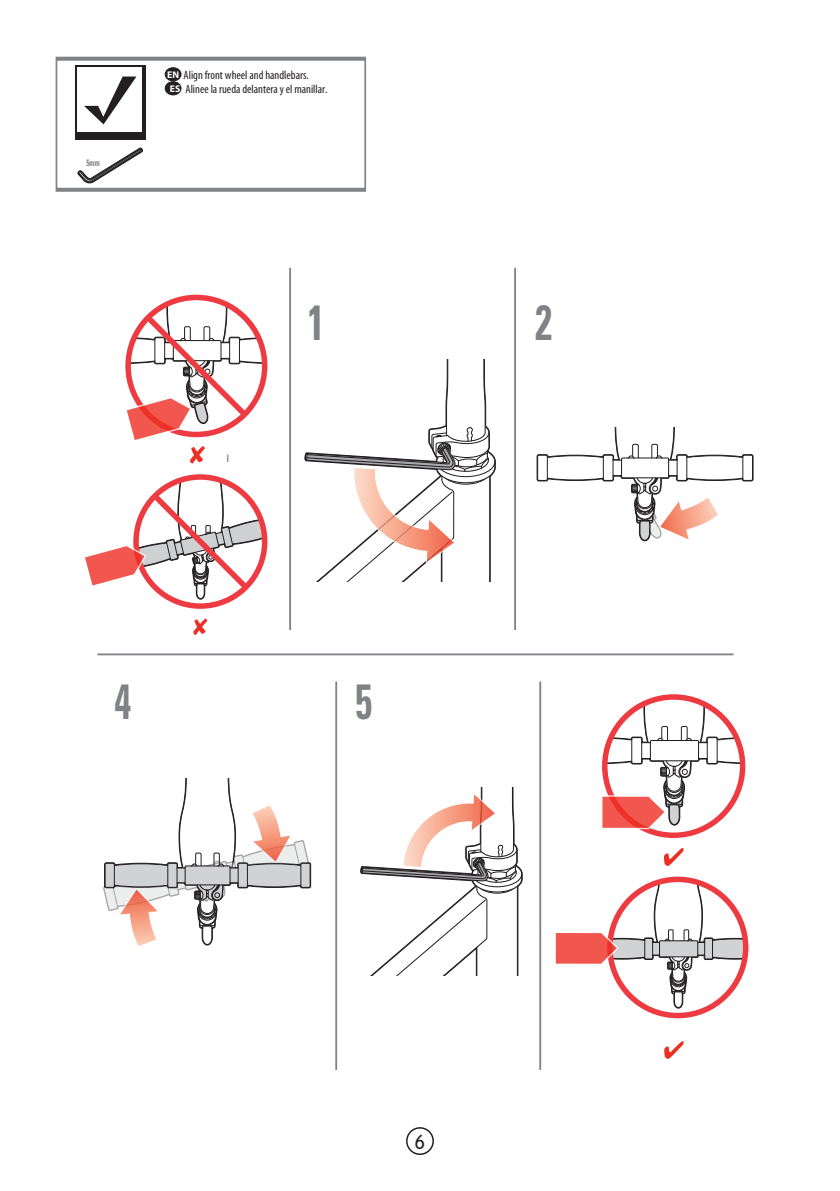
<style>
.page{position:relative;width:840px;height:1191px;background:#fff}
.page>*{position:absolute;margin:0;border:0;box-sizing:border-box;transform-origin:0 0}
.t1{font:700 condensed 49.4px "Univers LT Std";color:#808285;scale:.76 1}
.t2{font:300 20px "VAG Rounded Std";color:#231f20}
.t3{font:condensed 12px/14px "Myriad Pro";color:#231f20}
.t4{font:700 condensed 10.4px "Univers LT Std";color:#808285;scale:.76 1}
.t5{font:700 condensed 9.2px "Univers LT Std";color:#808285;scale:.76 1}
.s1{font-weight:700;font-stretch:normal;font-size:9.8px;color:#fff}
</style>
<div class="page">
<svg style="left:304px;top:359px;width:192px;height:222px"></svg>
<svg style="left:536px;top:427px;width:218px;height:115px"></svg>
<svg style="left:602px;top:697px;width:140px;height:138px"></svg>
<svg style="left:664px;top:848px;width:19px;height:18px"></svg>
<svg style="left:125px;top:297px;width:139px;height:167px"></svg>
<hr style="left:97px;top:653px;width:636px;height:2px;background:#808285">
<hr style="left:539px;top:681px;width:2px;height:389px;background:#808285">
<hr style="left:335px;top:681px;width:2px;height:389px;background:#808285">
<hr style="left:289px;top:268px;width:2px;height:362px;background:#808285">
<hr style="left:514px;top:268px;width:1px;height:362px;background:#808285">
<div style="left:133px;top:474px;width:134px;height:135px;border:5px solid #ee3a41;border-radius:50%"></div>
<svg style="left:85px;top:477px;width:179px;height:123px"></svg>
<svg style="left:193px;top:618px;width:14px;height:17px"></svg>
<svg style="left:360px;top:787px;width:163px;height:188px"></svg>
<svg style="left:103px;top:778px;width:209px;height:168px"></svg>
<svg style="left:555px;top:879px;width:190px;height:130px"></svg>
<svg style="left:664px;top:1041px;width:19px;height:18px"></svg>
<div style="left:55px;top:57px;width:311px;height:134px;border:3px solid #808285"></div>
<div style="left:75px;top:65px;width:70px;height:75px;background:#231f20"></div>
<div style="left:77px;top:67px;width:64px;height:64px;background:#fff"></div>
<svg style="left:84px;top:77px;width:52px;height:47px"></svg>
<svg style="left:77px;top:147px;width:66px;height:37px"></svg>
<div style="left:406px;top:1127px;width:27px;height:28px;border:2px solid #231f20;border-radius:50%"></div>
<div style="left:165px;top:68px;width:16px;height:13px;background:#231f20;border-radius:50%"></div>
<div style="left:165px;top:67px;width:16px;height:14px;border:1px solid #231f20;border-radius:50%"></div>
<div style="left:165px;top:82px;width:16px;height:13px;background:#231f20;border-radius:50%"></div>
<div style="left:165px;top:81px;width:16px;height:14px;border:1px solid #231f20;border-radius:50%"></div>
<p class="t5" style="left:86px;top:157px;width:19px">5mm</p>
<p class="t3" style="left:167px;top:69px;width:162px"><span class="s1">EN</span> Align front wheel and handlebars.<br><span class="s1">ES</span> Alinee la rueda delantera y el manillar.</p>
<p class="t4" style="left:227px;top:452px;width:4px">I</p>
<p class="t1" style="left:308px;top:292px;width:23px">1</p>
<p class="t1" style="left:535px;top:292px;width:23px">2</p>
<p class="t1" style="left:114px;top:671px;width:23px">4</p>
<p class="t1" style="left:355px;top:671px;width:23px">5</p>
<h2 class="t2" style="left:414px;top:1130px;width:12px">6</h2>
</div>
